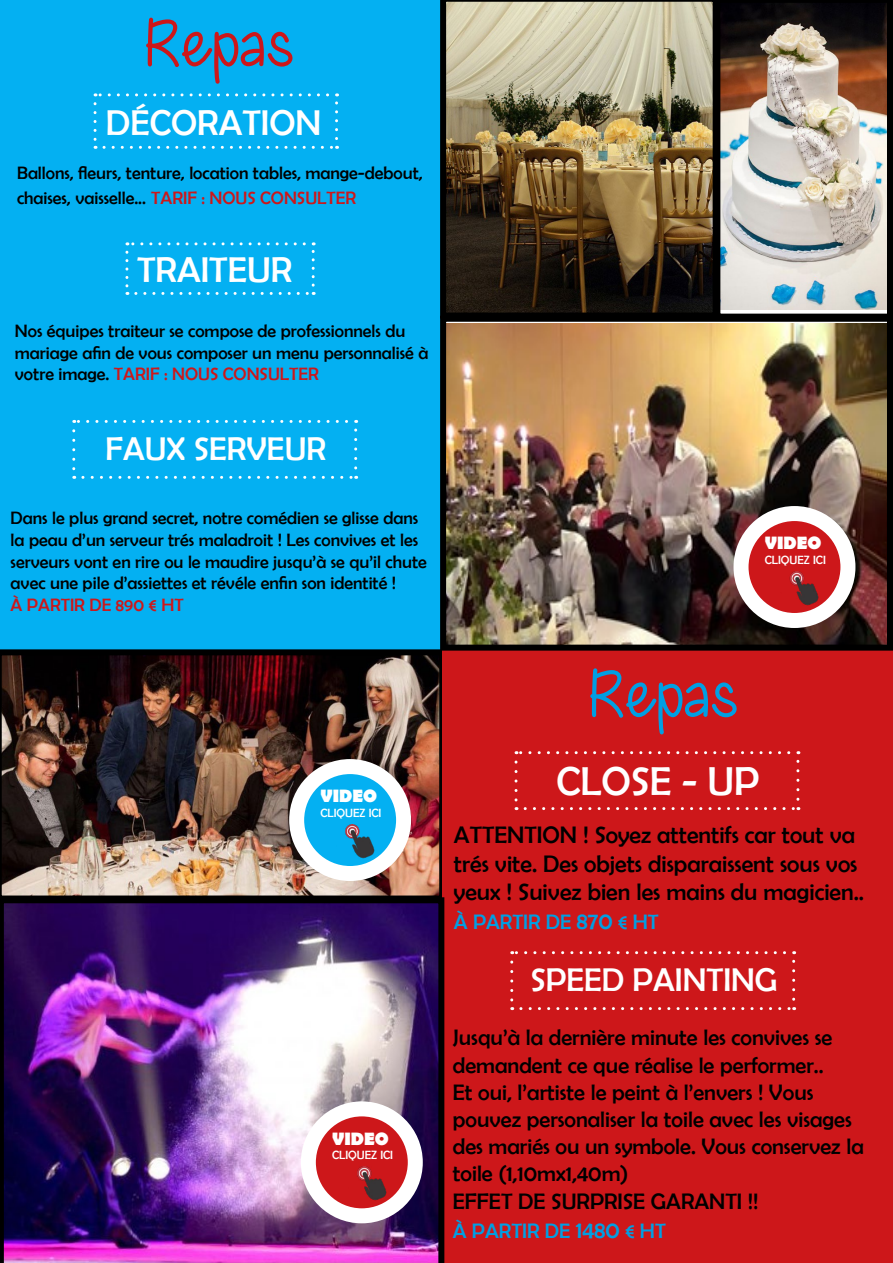
<style>
.page{position:relative;width:893px;height:1263px;background:#fff}
.page>*{position:absolute;margin:0;border:0;box-sizing:border-box;transform-origin:0 0}
.t1{font:69px "Chasing Hearts";color:#cd171a}
.t2{font:69px "Chasing Hearts";color:#009fe3}
.t3{font:40.5px "Berlin Sans FB";color:#fff}
.t4{font:36px "Berlin Sans FB";color:#fff}
.t5{font:33px "Berlin Sans FB";color:#fff}
.t6{font:24px/28.8px "Berlin Sans FB";color:#000}
.t7{font:22.5px/27.3px "Berlin Sans FB";color:#000}
.t8{font:21px "Berlin Sans FB";color:#009fe3}
.t9{font:18px/21.6px "Berlin Sans FB";color:#000}
.t10{font:18px "Berlin Sans FB";color:#cd171a}
.t11{font:700 18px "Berlin Sans FB";color:#fff}
.t12{font:12px "Berlin Sans FB";color:#fff}
.s1{color:#cd171a}
.s2{font-size:24px}
</style>
<div class="page">
<img style="left:719px;top:0;width:174px;height:316px">
<div style="left:0;top:0;width:442px;height:652px;background:#04b0f2"></div>
<img style="left:0;top:649px;width:442px;height:248px">
<div style="left:442px;top:648px;width:451px;height:615px;background:#cd171a"></div>
<img style="left:0;top:897px;width:444px;height:366px">
<svg style="left:94px;top:104px;width:3px;height:45px"></svg>
<svg style="left:104px;top:146px;width:234px;height:3px"></svg>
<svg style="left:335px;top:93px;width:3px;height:46px"></svg>
<svg style="left:95px;top:93px;width:233px;height:3px"></svg>
<svg style="left:125px;top:252px;width:3px;height:43px"></svg>
<svg style="left:136px;top:292px;width:178px;height:3px"></svg>
<svg style="left:312px;top:242px;width:3px;height:43px"></svg>
<svg style="left:127px;top:242px;width:177px;height:3px"></svg>
<svg style="left:514px;top:762px;width:3px;height:48px"></svg>
<svg style="left:525px;top:807px;width:274px;height:3px"></svg>
<svg style="left:796px;top:751px;width:3px;height:48px"></svg>
<svg style="left:516px;top:751px;width:273px;height:3px"></svg>
<img style="left:440px;top:0;width:279px;height:316px">
<svg style="left:510px;top:962px;width:3px;height:48px"></svg>
<svg style="left:521px;top:1007px;width:274px;height:3px"></svg>
<svg style="left:792px;top:951px;width:3px;height:48px"></svg>
<svg style="left:512px;top:951px;width:273px;height:3px"></svg>
<img style="left:447px;top:323px;width:439px;height:321px">
<div style="left:440px;top:316px;width:453px;height:335px;border:6px solid #000"></div>
<svg style="left:72px;top:431px;width:3px;height:48px"></svg>
<svg style="left:83px;top:476px;width:274px;height:3px"></svg>
<svg style="left:354px;top:420px;width:3px;height:48px"></svg>
<svg style="left:74px;top:420px;width:273px;height:3px"></svg>
<svg style="left:741px;top:513px;width:107px;height:107px;fill:#cd171a"></svg>
<div style="left:733px;top:506px;width:122px;height:122px;border:15px solid #fff;border-radius:50%"></div>
<img style="left:781px;top:571px;width:40px;height:41px">
<svg style="left:297px;top:766px;width:107px;height:107px;fill:#04b0f2"></svg>
<div style="left:289px;top:759px;width:122px;height:122px;border:15px solid #fff;border-radius:50%"></div>
<img style="left:336px;top:824px;width:41px;height:41px">
<svg style="left:308px;top:1109px;width:107px;height:107px;fill:#cd171a"></svg>
<div style="left:301px;top:1101px;width:122px;height:122px;border:15px solid #fff;border-radius:50%"></div>
<img style="left:348px;top:1166px;width:40px;height:41px">
<h1 class="t1" style="left:144px;top:0;width:151px">Repas</h1>
<h3 class="t4" style="left:106px;top:103px;width:217px">DÉCORATION</h3>
<p class="t9" style="left:17px;top:160px;width:407px;line-height:25.2px">Ballons, fleurs, tenture, location tables, mange-debout, chaises, vaisselle... <span class="s1">TARIF : NOUS CONSULTER</span></p>
<h3 class="t4" style="left:137px;top:249px;width:157px">TRAITEUR</h3>
<p class="t9" style="left:15px;top:320px;width:415px">Nos équipes traiteur se compose de professionnels du mariage afin de vous composer un menu personnalisé à votre image. <span class="s1">TARIF : NOUS CONSULTER</span></p>
<h3 class="t5" style="left:105px;top:431px;width:222px">FAUX SERVEUR</h3>
<p class="t9" style="left:11px;top:507px;width:418px">Dans le plus grand secret, notre comédien se glisse dans la peau d’un serveur trés maladroit ! Les convives et les serveurs vont en rire ou le maudire jusqu’à se qu’il chute avec une pile d’assiettes et révéle enfin son identité !</p>
<p class="t10" style="left:11px;top:595px;width:174px">À PARTIR DE 890 € HT</p>
<p class="t11" style="left:320px;top:786px;width:58px">VIDEO</p>
<p class="t12" style="left:320px;top:806px;width:63px">CLIQUEZ ICI</p>
<p class="t11" style="left:332px;top:1128px;width:58px">VIDEO</p>
<p class="t12" style="left:332px;top:1148px;width:63px">CLIQUEZ ICI</p>
<p class="t11" style="left:765px;top:533px;width:58px">VIDEO</p>
<p class="t12" style="left:765px;top:553px;width:63px">CLIQUEZ ICI</p>
<h1 class="t2" style="left:588px;top:650px;width:151px">Repas</h1>
<h2 class="t3" style="left:557px;top:759px;width:204px">CLOSE - UP</h2>
<h3 class="t6" style="left:454px;top:820px;width:412px">ATTENTION ! Soyez attentifs car tout va trés vite. Des objets disparaissent sous vos yeux ! Suivez bien les mains du magicien..</h3>
<p class="t8" style="left:454px;top:910px;width:206px">À PARTIR DE <span class="s2">870</span> € HT</p>
<h3 class="t5" style="left:530px;top:962px;width:248px">SPEED PAINTING</h3>
<p class="t7" style="left:453px;top:1024px;width:412px">Jusqu’à la dernière minute les convives se demandent ce que réalise le performer..<br>Et oui, l’artiste le peint à l’envers ! Vous pouvez personaliser la toile avec les visages des mariés ou un symbole. Vous conservez la toile (1,10mx1,40m)<br>EFFET DE SURPRISE GARANTI !!</p>
<p class="t8" style="left:453px;top:1219px;width:214px">À PARTIR DE <span class="s2">1480</span> € HT</p>
</div>
